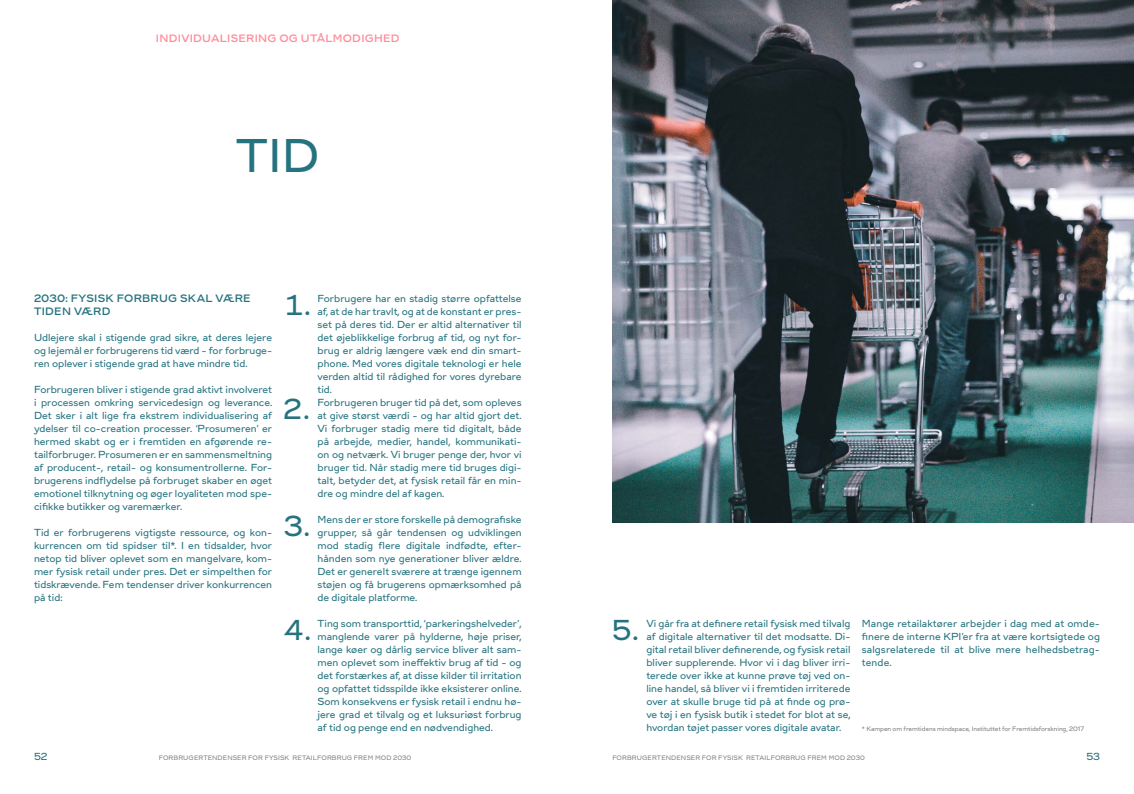
<style>
.page{position:relative;width:1134px;height:794px;background:#fff}
.page>*{position:absolute;margin:0;border:0;box-sizing:border-box;transform-origin:0 0}
.RUBRIK_44_52pt{font:44px "DS737 Expanded";color:#25737f}
.Tekst__9_5_13pt{font:26.8px "DS737 Expanded";color:#25737f}
.Mellemrubrik_10_13pt{font:500 10px/13px "DS737 Expanded";letter-spacing:.03em;color:#25737f}
.RUBRIK_44_52pt-2{font:500 10px "DS737 Expanded";letter-spacing:.03em;color:#ff8c99}
.Tekst__9_5_13pt-2{font:9.5px/13px "DS737 Expanded";color:#25737f;text-align:justify}
.Kilde_6_8pt_60{font:6px "DS737 Expanded";letter-spacing:-.01em;color:#808285}
</style>
<div class="page">
<img style="left:612px;top:0;width:522px;height:523px">
<p class="RUBRIK_44_52pt-2" style="left:156px;top:29px;width:245px">INDIVIDUALISERING OG UTÅLMODIGHED</p>
<p class="RUBRIK_44_52pt" style="left:236px;top:119px;width:85px">TID</p>
<p class="Mellemrubrik_10_13pt" style="left:34px;top:292px;width:218px">2030: FYSISK FORBRUG SKAL VÆRE<br>TIDEN VÆRD</p>
<p class="Tekst__9_5_13pt-2" style="left:34px;top:331px;width:240px">Udlejere skal i stigende grad sikre, at deres lejere og lejemål er forbrugerens tid værd – for forbruge&shy;ren oplever i stigende grad at have mindre tid.</p>
<p class="Tekst__9_5_13pt-2" style="left:34px;top:383px;width:240px">Forbrugeren bliver i stigende grad aktivt involveret i processen omkring servicedesign og leverance.<br>Det sker i alt lige fra ekstrem individualisering af ydelser til co-creation processer. ‘Prosumeren’ er hermed skabt og er i fremtiden en afgørende re&shy;tailforbruger. Prosumeren er en sammensmeltning af producent-, retail- og konsumentrollerne. For&shy;brugerens indflydelse på forbruget skaber en øget emotionel tilknytning og øger loyaliteten mod spe&shy;cifikke butikker og varemærker.</p>
<p class="Tekst__9_5_13pt-2" style="left:34px;top:526px;width:240px">Tid er forbrugerens vigtigste ressource, og kon&shy;kurrencen om tid spidser til*. I en tidsalder, hvor netop tid bliver oplevet som en mangelvare, kom&shy;mer fysisk retail under pres. Det er simpelthen for tidskrævende. Fem tendenser driver konkurrencen på tid:</p>
<p class="Tekst__9_5_13pt" style="left:283px;top:283px;width:29px">1.</p>
<p class="Tekst__9_5_13pt-2" style="left:317px;top:292px;width:206px">Forbrugere har en stadig større opfattelse af, at de har travlt, og at de konstant er pres&shy;set på deres tid. Der er altid alternativer til det øjeblikkelige forbrug af tid, og nyt for&shy;brug er aldrig længere væk end din smart&shy;phone. Med vores digitale teknologi er hele verden altid til rådighed for vores dyrebare tid.</p>
<p class="Tekst__9_5_13pt" style="left:282px;top:387px;width:29px">2.</p>
<p class="Tekst__9_5_13pt-2" style="left:317px;top:396px;width:206px">Forbrugeren bruger tid på det, som opleves at give størst værdi – og har altid gjort det.<br>Vi forbruger stadig mere tid digitalt, både på arbejde, medier, handel, kommunikati&shy;on og netværk. Vi bruger penge der, hvor vi bruger tid. Når stadig mere tid bruges digi&shy;talt, betyder det, at fysisk retail får en min&shy;dre og mindre del af kagen.</p>
<p class="Tekst__9_5_13pt" style="left:282px;top:504px;width:29px">3.</p>
<p class="Tekst__9_5_13pt-2" style="left:317px;top:513px;width:206px">Mens der er store forskelle på demografiske grupper, så går tendensen og udviklingen mod stadig flere digitale indfødte, efter&shy;hånden som nye generationer bliver ældre.<br>Det er generelt sværere at trænge igennem støjen og få brugerens opmærksomhed på de digitale platforme.</p>
<p class="Tekst__9_5_13pt" style="left:283px;top:608px;width:29px">4.</p>
<p class="Tekst__9_5_13pt-2" style="left:317px;top:617px;width:206px">Ting som transporttid, ‘parkeringshelveder’, manglende varer på hylderne, høje priser, lange køer og dårlig service bliver alt sam&shy;men oplevet som ineffektiv brug af tid – og det forstærkes af, at disse kilder til irritation og opfattet tidsspilde ikke eksisterer online.<br>Som konsekvens er fysisk retail i endnu hø&shy;jere grad et tilvalg og et luksuriøst forbrug af tid og penge end en nødvendighed.</p>
<p class="Tekst__9_5_13pt" style="left:611px;top:608px;width:29px">5.</p>
<p class="Tekst__9_5_13pt-2" style="left:646px;top:617px;width:206px">Vi går fra at definere retail fysisk med tilvalg af digitale alternativer til det modsatte. Di&shy;gital retail bliver definerende, og fysisk retail bliver supplerende. Hvor vi i dag bliver irri&shy;terede over ikke at kunne prøve tøj ved on&shy;line handel, så bliver vi i fremtiden irriterede over at skulle bruge tid på at finde og prø&shy;ve tøj i en fysisk butik i stedet for blot at se, hvordan tøjet passer vores digitale avatar.</p>
<p class="Tekst__9_5_13pt-2" style="left:862px;top:617px;width:240px">Mange retailaktører arbejder i dag med at omde&shy;finere de interne KPI’er fra at være kortsigtede og salgsrelaterede til at blive mere helhedsbetrag&shy;tende.</p>
<p class="Kilde_6_8pt_60" style="left:862px;top:723px;width:224px">* Kampen om fremtidens mindspace, Instituttet for Fremtidsforskning, 2017</p>
<p class="Tekst__9_5_13pt-2" style="left:34px;top:750px;width:15px">52</p>
<p class="Kilde_6_8pt_60" style="left:159px;top:753px;width:11px">Forbrugertendenser</p>
<p class="Kilde_6_8pt_60" style="left:248px;top:753px;width:6px">for</p>
<p class="Kilde_6_8pt_60" style="left:265px;top:753px;width:6px">fysisk</p>
<p class="Kilde_6_8pt_60" style="left:291px;top:753px;width:6px">retailforbrug</p>
<p class="Kilde_6_8pt_60" style="left:354px;top:753px;width:6px">frem</p>
<p class="Kilde_6_8pt_60" style="left:375px;top:753px;width:7px">mod</p>
<p class="Kilde_6_8pt_60" style="left:393px;top:753px;width:20px">2030</p>
<p class="Kilde_6_8pt_60" style="left:612px;top:753px;width:11px">Forbrugertendenser</p>
<p class="Kilde_6_8pt_60" style="left:702px;top:753px;width:6px">for</p>
<p class="Kilde_6_8pt_60" style="left:718px;top:753px;width:6px">fysisk</p>
<p class="Kilde_6_8pt_60" style="left:744px;top:753px;width:6px">retailforbrug</p>
<p class="Kilde_6_8pt_60" style="left:807px;top:753px;width:6px">frem</p>
<p class="Kilde_6_8pt_60" style="left:829px;top:753px;width:7px">mod</p>
<p class="Kilde_6_8pt_60" style="left:847px;top:753px;width:20px">2030</p>
<p class="Tekst__9_5_13pt-2" style="left:1086px;top:750px;width:15px">53</p>
</div>
